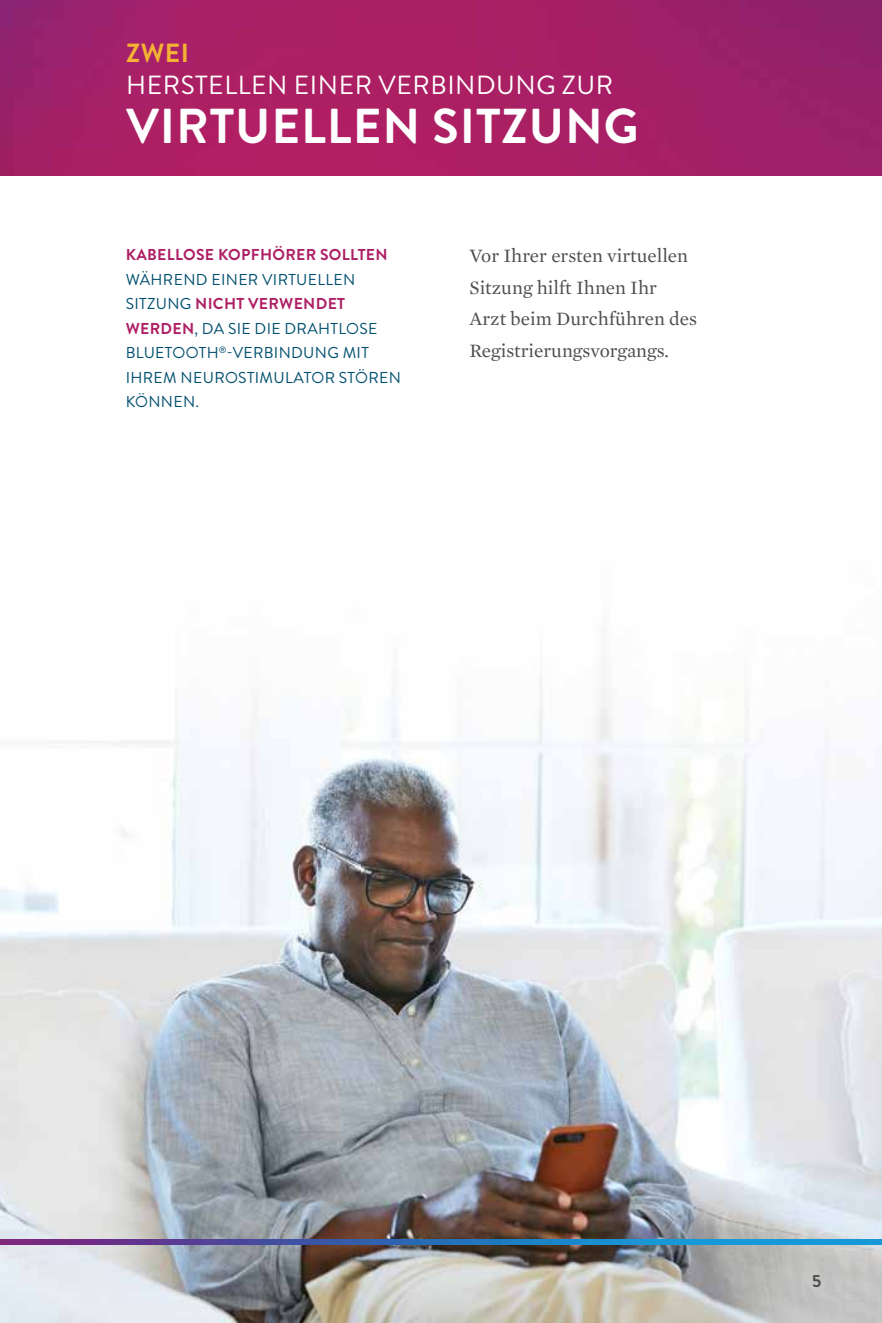
<style>
.page{position:relative;width:882px;height:1323px;background:#fff}
.page>*{position:absolute;margin:0;border:0;box-sizing:border-box;transform-origin:0 0}
.t1{font:700 49px "Brandon Grotesque";letter-spacing:.02em;color:#fff}
.t2{font:26.25px "Brandon Grotesque";letter-spacing:.02em;color:#fff}
.t3{font:700 26.25px "Brandon Grotesque";color:#f4b333}
.t4{font:19.25px/31.5px "Mercury Text G1";color:#4d4d4f}
.t5{font:700 17.5px "Brandon Grotesque";color:#4d4d4f}
.t6{font:15.75px/24.5px "Brandon Grotesque";letter-spacing:.02em;color:#004f6e}
.t7{font:700 15.75px "Brandon Grotesque";letter-spacing:.02em;color:#ae1f65}
.s1{font-weight:700;color:#ae1f65}
</style>
<div class="page">
<img style="left:0;top:678px;width:882px;height:645px">
<img style="left:0;top:0;width:882px;height:175px">
<img style="left:0;top:1240px;width:882px;height:5px">
<h2 class="t3" style="left:126px;top:35px;width:64px">ZWEI</h2>
<h2 class="t2" style="left:126px;top:67px;width:489px">HERSTELLEN EINER VERBINDUNG ZUR</h2>
<h1 class="t1" style="left:126px;top:92px;width:514px">VIRTUELLEN SITZUNG</h1>
<p class="t7" style="left:126px;top:244px;width:263px">KABELLOSE KOPFHÖRER SOLLTEN</p>
<p class="t6" style="left:126px;top:267px;width:277px">WÄHREND EINER VIRTUELLEN<br>SITZUNG <span class="s1">NICHT VERWENDET<br>WERDEN</span>, DA SIE DIE DRAHTLOSE<br>BLUETOOTH<sup>®</sup>-VERBINDUNG MIT<br>IHREM NEUROSTIMULATOR STÖREN<br>KÖNNEN.</p>
<p class="t4" style="left:469px;top:239px;width:229px">Vor Ihrer ersten virtuellen<br>Sitzung hilft Ihnen Ihr<br>Arzt beim Durchführen des<br>Registrierungsvorgangs.</p>
<p class="t5" style="left:812px;top:1268px;width:11px">5</p>
</div>
